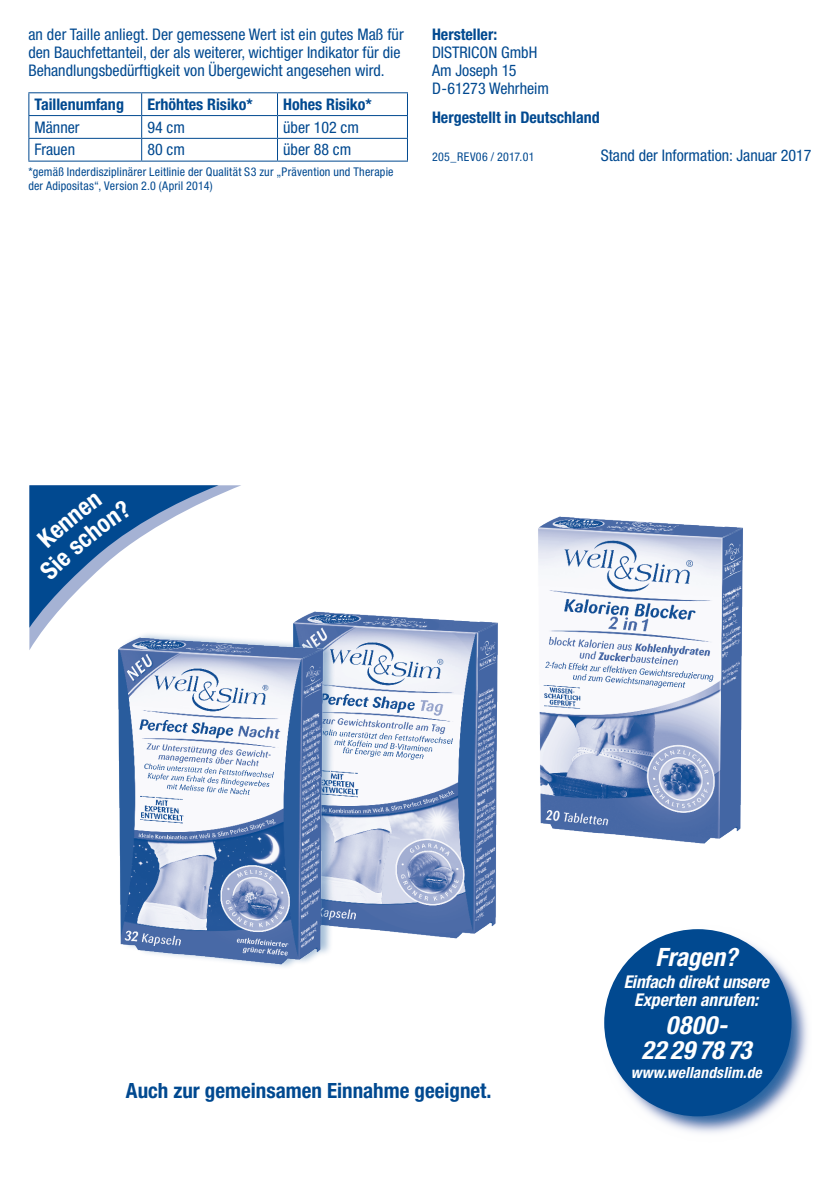
<style>
.page{position:relative;width:840px;height:1191px;background:#fff}
.page>*{position:absolute;margin:0;border:0;box-sizing:border-box;transform-origin:0 0}
.t1{font:italic 700 condensed 25.2px/24.2px "Helvetica Neue LT Pro";letter-spacing:.02em;color:#fff;text-align:center}
.t2{font:italic 700 condensed 25.2px "Helvetica Neue LT Pro";color:#fff}
.t3{font:700 condensed 21px "Helvetica Neue LT Pro";color:#014990}
.t4{font:italic 700 condensed 17.6px/17.6px "Helvetica Neue LT Pro";letter-spacing:-.01em;color:#fff;text-align:center}
.t5{font:condensed 16px/18px "Helvetica Neue LT Pro";color:#014990}
.t6{font:700 condensed 16px "Helvetica Neue LT Pro";color:#014990}
.t7{font:italic 700 condensed 15.4px "Helvetica Neue LT Pro";letter-spacing:.01em;color:#fff}
.t8{font:condensed 12px/14px "Helvetica Neue LT Pro";letter-spacing:.015em;color:#014990}
</style>
<div class="page">
<hr style="left:28px;top:92px;width:114px;height:1px;background:#014990">
<hr style="left:142px;top:92px;width:135px;height:1px;background:#014990">
<hr style="left:277px;top:92px;width:131px;height:1px;background:#014990">
<svg style="left:28px;top:93px;width:1px;height:68px"></svg>
<hr style="left:28px;top:115px;width:114px;height:1px;background:#014990">
<hr style="left:28px;top:138px;width:114px;height:1px;background:#014990">
<hr style="left:28px;top:161px;width:114px;height:1px;background:#014990">
<svg style="left:141px;top:93px;width:1px;height:68px"></svg>
<hr style="left:142px;top:115px;width:135px;height:1px;background:#014990">
<hr style="left:277px;top:115px;width:131px;height:1px;background:#014990">
<svg style="left:277px;top:93px;width:1px;height:68px"></svg>
<svg style="left:407px;top:93px;width:1px;height:68px"></svg>
<hr style="left:142px;top:138px;width:135px;height:1px;background:#014990">
<hr style="left:277px;top:138px;width:131px;height:1px;background:#014990">
<hr style="left:142px;top:161px;width:135px;height:1px;background:#014990">
<hr style="left:277px;top:161px;width:131px;height:1px;background:#014990">
<img style="left:604px;top:929px;width:204px;height:204px">
<div style="left:604px;top:929px;width:187px;height:187px;background:#014990;border-radius:50%"></div>
<img style="left:538px;top:516px;width:205px;height:328px">
<img style="left:296px;top:611px;width:202px;height:328px">
<img style="left:118px;top:621px;width:221px;height:346px">
<svg style="left:29px;top:485px;width:212px;height:165px"></svg>
<p class="t5" style="left:28px;top:25px;width:377px">an der Taille anliegt. Der gemessene Wert ist ein gutes Maß für den Bauchfettanteil, der als weiterer, wichtiger Indikator für die<br>Behandlungsbedürftigkeit von Übergewicht angesehen wird.</p>
<p class="t6" style="left:35px;top:95px;width:91px">Taillenumfang</p>
<p class="t6" style="left:147px;top:95px;width:107px">Erhöhtes Risiko*</p>
<p class="t6" style="left:283px;top:95px;width:90px">Hohes Risiko*</p>
<p class="t5" style="left:35px;top:118px;width:47px">Männer</p>
<p class="t5" style="left:147px;top:118px;width:39px">94 cm</p>
<p class="t5" style="left:283px;top:118px;width:77px">über 102 cm</p>
<p class="t5" style="left:35px;top:141px;width:42px">Frauen</p>
<p class="t5" style="left:147px;top:141px;width:39px">80 cm</p>
<p class="t5" style="left:283px;top:141px;width:70px">über 88 cm</p>
<p class="t8" style="left:28px;top:165px;width:366px">*gemäß Inderdisziplinärer Leitlinie der Qualität S3 zur „Prävention und Therapie der Adipositas“, Version 2.0 (April 2014)</p>
<p class="t6" style="left:432px;top:25px;width:67px">Hersteller:</p>
<p class="t5" style="left:432px;top:43px;width:118px">DISTRICON GmbH<br>Am Joseph 15<br>D-61273 Wehrheim</p>
<p class="t6" style="left:432px;top:108px;width:169px">Hergestellt in Deutschland</p>
<p class="t8" style="left:432px;top:150px;width:104px">205_REV06 / 2017.01</p>
<p class="t5" style="left:600px;top:146px;width:212px">Stand der Information: Januar 2017</p>
<h1 class="t2" style="left:655px;top:942px;width:83px">Fragen?</h1>
<p class="t4" style="left:623px;top:973px;width:147px">Einfach direkt unsere<br>Experten anrufen:</p>
<h1 class="t1" style="left:641px;top:1013px;width:111px">0800-<br>22 29 78 73</h1>
<p class="t7" style="left:630px;top:1064px;width:132px">www.wellandslim.de</p>
<h2 class="t3" style="left:126px;top:1078px;width:367px">Auch zur gemeinsamen Einnahme geeignet.</h2>
</div>
